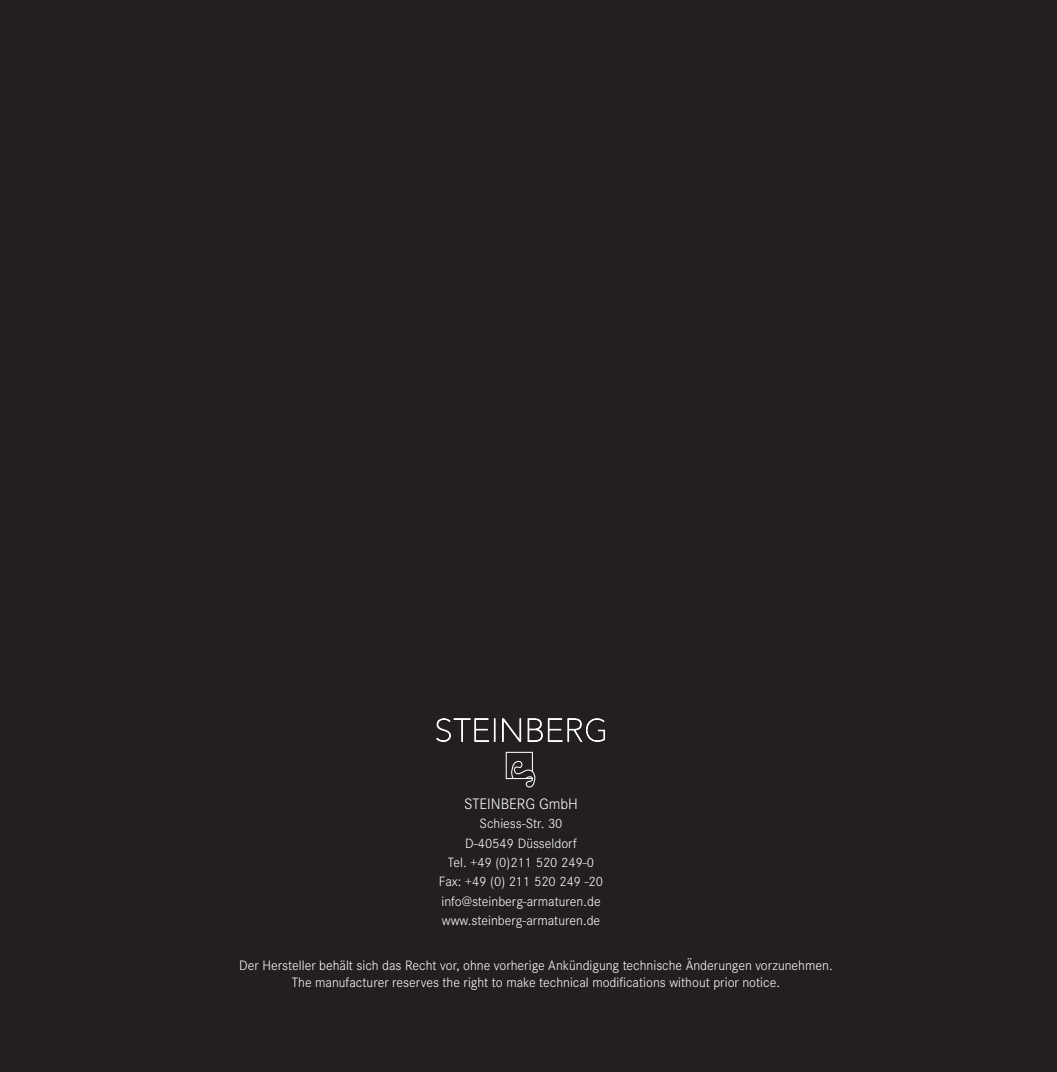
<style>
.page{position:relative;width:1057px;height:1072px;background:#fff}
.page>*{position:absolute;margin:0;border:0;box-sizing:border-box;transform-origin:0 0}
.t1{font:300 15.75px "Corporate S Pro";color:#fff}
.t2{font:300 14.17px/16.8px "Corporate S Pro";color:#fff;text-align:center}
.t3{font:300 14px/19.2px "Corporate S Pro";color:#fff;text-align:center}
</style>
<div class="page">
<div style="left:0;top:0;width:1057px;height:1071px;background:#231f20"></div>
<svg style="left:502px;top:718px;width:19px;height:24px"></svg>
<svg style="left:527px;top:718px;width:78px;height:24px"></svg>
<svg style="left:436px;top:718px;width:59px;height:24px"></svg>
<svg style="left:505px;top:751px;width:31px;height:37px"></svg>
<p class="t1" style="left:464px;top:793px;width:115px">STEINBERG GmbH</p>
<p class="t3" style="left:439px;top:813px;width:166px">Schiess-Str. 30<br>D-40549 Düsseldorf<br>Tel. +49 (0)211 520 249-0<br>Fax: +49 (0) 211 520 249 -20 info@steinberg-armaturen.de www.steinberg-armaturen.de</p>
<p class="t2" style="left:239px;top:956px;width:595px">Der Hersteller behält sich das Recht vor, ohne vorherige Ankündigung technische Änderungen vorzunehmen.<br>The manufacturer reserves the right to make technical modifications without prior notice.</p>
</div>
